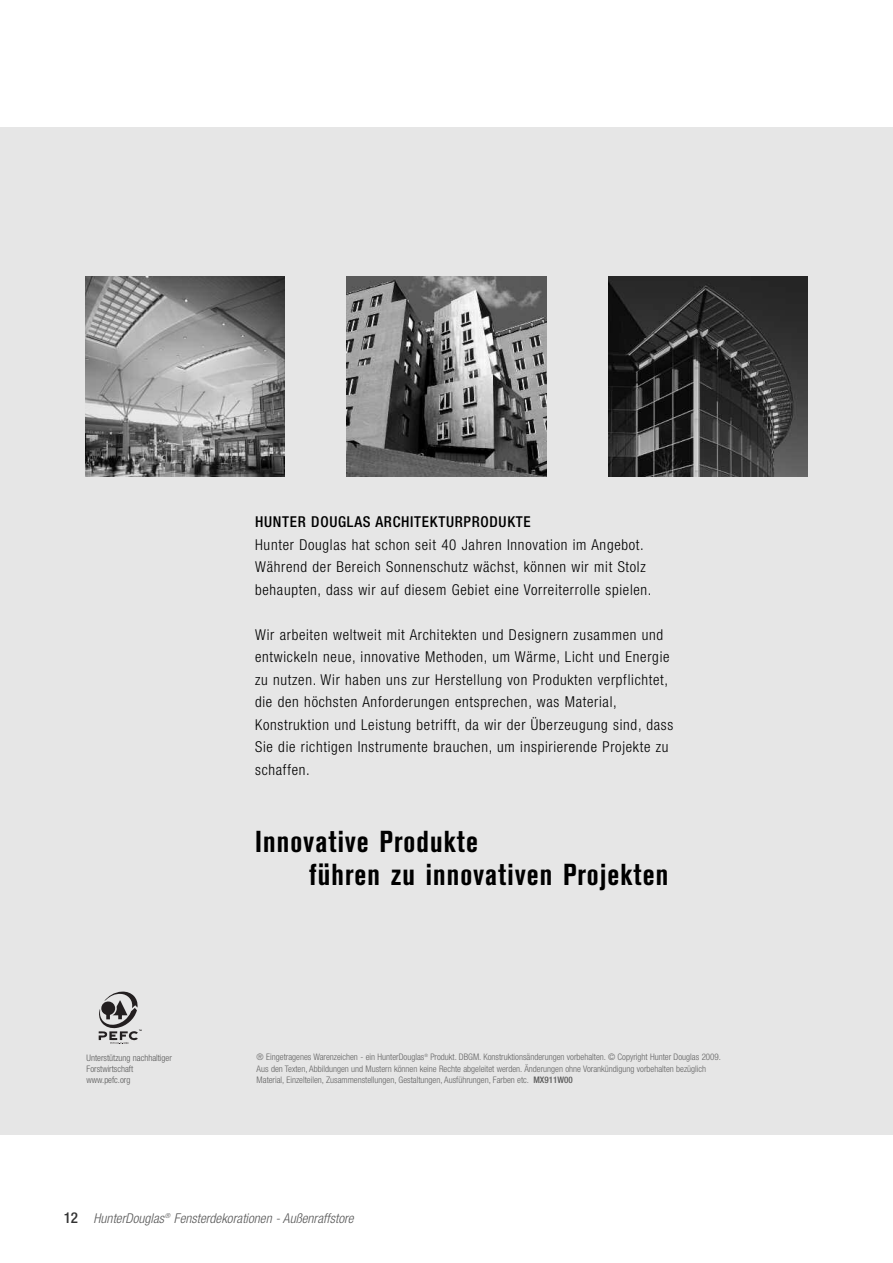
<style>
.page{position:relative;width:893px;height:1263px;background:#fff}
.page>*{position:absolute;margin:0;border:0;box-sizing:border-box;transform-origin:0 0}
.t1{font:700 condensed 30px/32.5px "Akzidenz Grotesk BE";letter-spacing:.04em;color:#000}
.t2{font:300 condensed 15px/22.5px "Helvetica Neue";letter-spacing:.05em;color:#000}
.t3{font:500 condensed 15px "Helvetica Neue";letter-spacing:.045em;color:#000}
.t4{font:italic 300 condensed 13.5px "Helvetica Neue";letter-spacing:.005em;color:#595959}
.t5{font:300 condensed 9px/11.2px "Helvetica Neue";color:#626262}
.t6{font:300 condensed 9px/11.2px "Helvetica Neue";color:#595959}
.s1{font-weight:500;color:#595959}
.s2{font-weight:500;font-style:normal;font-size:15px;color:#333}
</style>
<div class="page">
<div style="left:0;top:128px;width:893px;height:1007px;background:#e6e6e6"></div>
<img style="left:608px;top:276px;width:200px;height:200px">
<img style="left:85px;top:276px;width:200px;height:200px">
<img style="left:347px;top:276px;width:199px;height:200px">
<svg style="left:99px;top:991px;width:43px;height:53px"></svg>
<p class="t3" style="left:255px;top:517px;width:277px">HUNTER DOUGLAS ARCHITEKTURPRODUKTE</p>
<p class="t2" style="left:255px;top:535px;width:398px">Hunter Douglas hat schon seit 40 Jahren Innovation im Angebot.<br>Während der Bereich Sonnenschutz wächst, können wir mit Stolz behaupten, dass wir auf diesem Gebiet eine Vorreiterrolle spielen.</p>
<p class="t2" style="left:255px;top:625px;width:420px">Wir arbeiten weltweit mit Architekten und Designern zusammen und entwickeln neue, innovative Methoden, um Wärme, Licht und Energie zu nutzen. Wir haben uns zur Herstellung von Produkten verpflichtet, die den höchsten Anforderungen entsprechen, was Material, Konstruktion und Leistung betrifft, da wir der Überzeugung sind, dass Sie die richtigen Instrumente brauchen, um inspirierende Projekte zu schaffen.</p>
<p class="t6" style="left:87px;top:1053px;width:87px">Unterstützung nachhaltiger<br>Forstwirtschaft www.pefc.org</p>
<h1 class="t1" style="left:309px;top:828px;width:361px;text-indent:-54px">Innovative Produkte<br>führen zu innovativen Projekten</h1>
<p class="t5" style="left:257px;top:1052px;width:466px">® Eingetragenes Warenzeichen - ein HunterDouglas<sup>®</sup> Produkt. DBGM. Konstruktionsänderungen vorbehalten. © Copyright Hunter Douglas 2009.<br>Aus den Texten, Abbildungen und Mustern können keine Rechte abgeleitet werden. Änderungen ohne Vorankündigung vorbehalten bezüglich<br>Material, Einzelteilen, Zusammenstellungen, Gestaltungen, Ausführungen, Farben etc. <span class="s1">MX911W00</span></p>
<p class="t4" style="left:64px;top:1213px;width:291px"><span class="s2">12</span> HunterDouglas<sup>®</sup> Fensterdekorationen - Außenraffstore</p>
</div>
